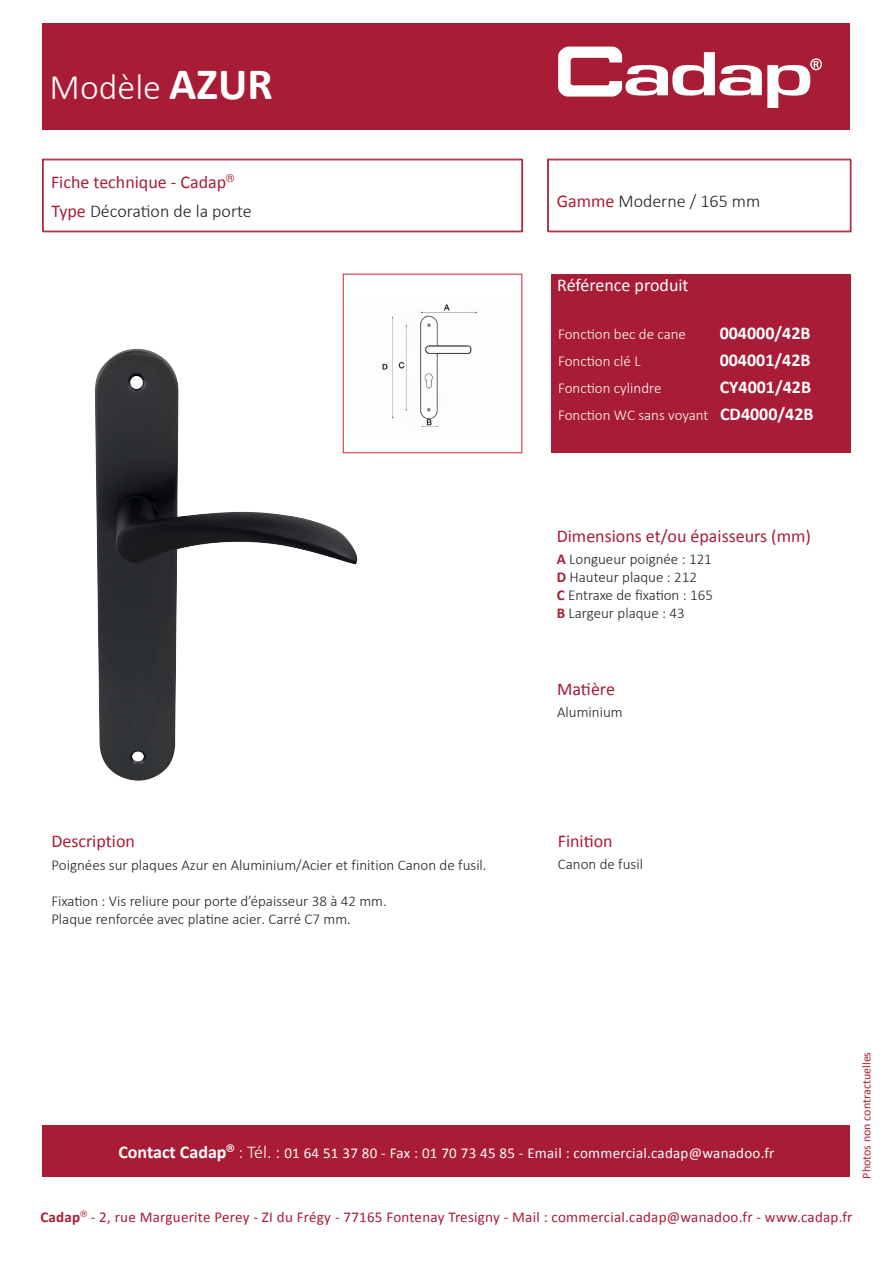
<style>
.page{position:relative;width:893px;height:1263px;background:#fff}
.page>*{position:absolute;margin:0;border:0;box-sizing:border-box;transform-origin:0 0}
.t1{font:300 36px "Calibri";color:#fff}
.t2{font:18px "Calibri";color:#a91c35}
.t3{font:300 18px "Calibri";color:#231f20}
.t4{font:700 18px "Calibri";color:#fff}
.t5{font:18px "Calibri";color:#fff}
.t6{font:300 15px/18px "Calibri";color:#231f20}
.t7{font:15px "Calibri";letter-spacing:.015em;color:#a91c35}
.t8{font:15px "Calibri";letter-spacing:.015em;color:#fff}
.t9{font:300 15px "Calibri";color:#fff}
.t10{font:12px "Calibri";color:#a91c35}
.s1{font-weight:700;font-size:45px}
.s2{font-weight:400;color:#a91c35}
.s3{font-weight:700;font-size:18px}
.s4{font-weight:700;color:#a91c35}
.s5{font-weight:300;font-size:18px}
.s6{font-weight:700}
</style>
<div class="page">
<div style="left:43px;top:23px;width:807px;height:106px;background:#a91c35"></div>
<svg style="left:558px;top:47px;width:264px;height:61px"></svg>
<div style="left:42px;top:159px;width:480px;height:72px;border:1px solid #a91c35"></div>
<div style="left:43px;top:1125px;width:807px;height:51px;background:#a91c35"></div>
<div style="left:547px;top:159px;width:303px;height:72px;border:1px solid #a91c35"></div>
<div style="left:551px;top:274px;width:299px;height:179px;background:#a91c35"></div>
<div style="left:43px;top:160px;width:480px;height:72px;border:1px solid #a91c35"></div>
<div style="left:548px;top:160px;width:303px;height:72px;border:1px solid #a91c35"></div>
<div style="left:343px;top:274px;width:179px;height:179px;border:1px solid #d1232a"></div>
<img style="left:94px;top:349px;width:264px;height:432px">
<img style="left:351px;top:304px;width:127px;height:133px">
<h1 class="t1" style="left:50px;top:65px;width:225px">Modèle <span class="s1">AZUR</span></h1>
<p class="t2" style="left:51px;top:171px;width:185px">Fiche technique - Cadap<sup>®</sup></p>
<p class="t3" style="left:51px;top:200px;width:202px"><span class="s2">Type</span> Décoration de la porte</p>
<p class="t2" style="left:51px;top:830px;width:85px">Description</p>
<p class="t6" style="left:51px;top:855px;width:437px">Poignées sur plaques Azur en Aluminium/Acier et finition Canon de fusil.</p>
<p class="t6" style="left:51px;top:891px;width:337px">Fixation : Vis reliure pour porte d’épaisseur 38 à 42 mm.<br>Plaque renforcée avec platine acier. Carré C7 mm.</p>
<p class="t3" style="left:557px;top:190px;width:205px"><span class="s2">Gamme</span> Moderne / 165 mm</p>
<p class="t5" style="left:557px;top:274px;width:133px">Référence produit</p>
<p class="t9" style="left:558px;top:324px;width:129px">Fonction bec de cane</p>
<p class="t4" style="left:720px;top:321px;width:92px">004000/42B</p>
<p class="t9" style="left:558px;top:351px;width:84px">Fonction clé L</p>
<p class="t4" style="left:720px;top:348px;width:92px">004001/42B</p>
<p class="t9" style="left:558px;top:378px;width:105px">Fonction cylindre</p>
<p class="t4" style="left:720px;top:375px;width:93px">CY4001/42B</p>
<p class="t9" style="left:558px;top:405px;width:257px">Fonction WC sans voyant <span class="s3">CD4000/42B</span></p>
<p class="t2" style="left:557px;top:524px;width:256px">Dimensions et/ou épaisseurs (mm)</p>
<p class="t6" style="left:557px;top:550px;width:158px"><span class="s4">A</span> Longueur poignée : 121<br><span class="s4">D</span> Hauteur plaque : 212<br><span class="s4">C</span> Entraxe de fixation : 165<br><span class="s4">B</span> Largeur plaque : 43</p>
<p class="t2" style="left:557px;top:678px;width:59px">Matière</p>
<p class="t6" style="left:557px;top:703px;width:67px">Aluminium</p>
<p class="t2" style="left:558px;top:829px;width:56px">Finition</p>
<p class="t6" style="left:558px;top:855px;width:87px">Canon de fusil</p>
<p class="t8" style="left:118px;top:1143px;width:658px"><span class="s3">Contact Cadap</span><sup>®</sup> <span class="s5">: Tél. :</span> 01 64 51 37 80 - Fax : 01 70 73 45 85 - Email : commercial.cadap@wanadoo.fr</p>
<p class="t10" style="left:859px;top:1179px;width:128px;rotate:-90deg">Photos non contractuelles</p>
<p class="t7" style="left:40px;top:1207px;width:814px"><span class="s6">Cadap</span><sup>®</sup> - 2, rue Marguerite Perey - ZI du Frégy - 77165 Fontenay Tresigny - Mail : commercial.cadap@wanadoo.fr - www.cadap.fr</p>
</div>
